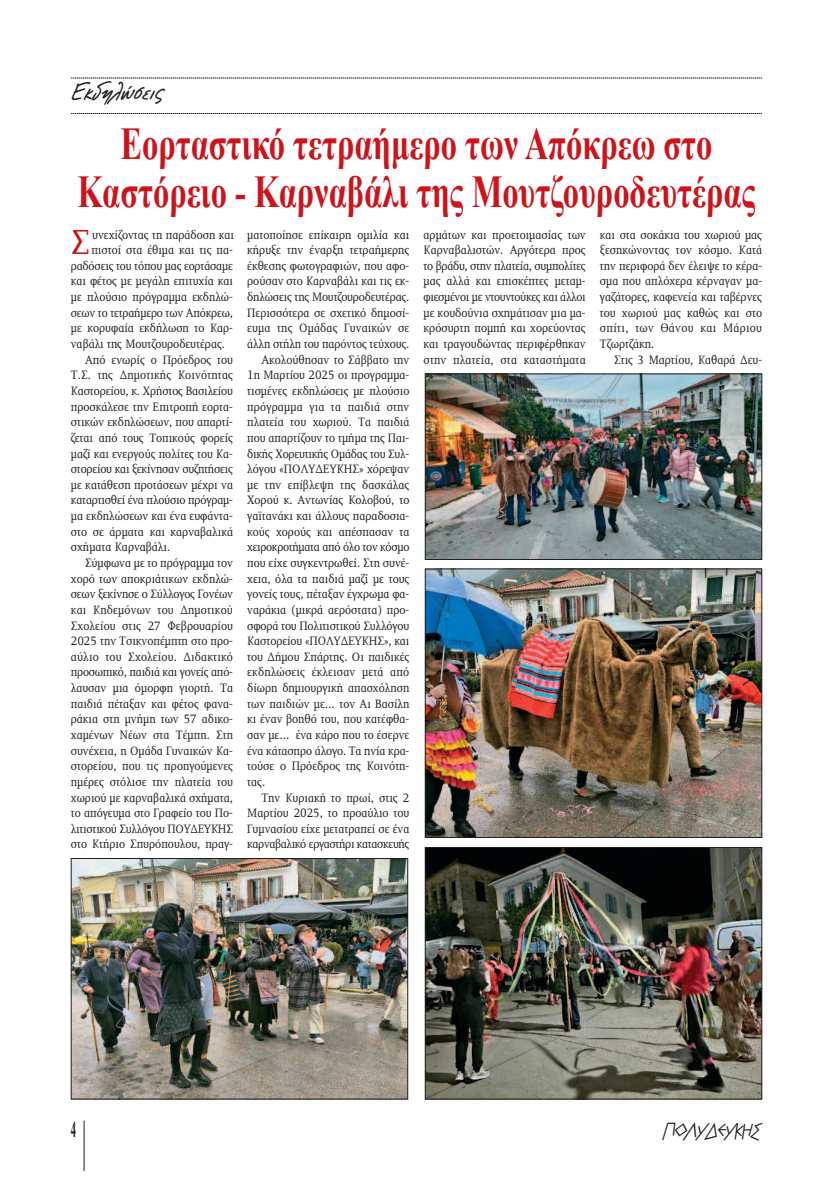
<style>
.page{position:relative;width:833px;height:1188px;background:#fff}
.page>*{position:absolute;margin:0;border:0;box-sizing:border-box;transform-origin:0 0}
.t1{font:700 45.5px/47.5px "Times New Roman";color:#cb141c;text-align:center;scale:.71 1}
.t2{font:35.75px "PF Diplomat";color:#cb141c;scale:.9 1}
.t3{font:italic 700 22.5px "CF Note";color:#231f20}
.t4{font:700 22.5px "Times New Roman";color:#231f20;scale:.48 1}
.t5{font:italic 700 17.88px "Mg Greek Archaic UC Pol";letter-spacing:-.06em;color:#231f20}
.t6{font:12.5px/15.6px "PF Diplomat";color:#231f20;text-align:justify;scale:.9 1}
.t7{font:12.5px "PF Diplomat";letter-spacing:-.02em;color:#231f20;scale:.9 1}
.t8{font:12.5px "PF Diplomat";letter-spacing:-.03em;color:#231f20;scale:.9 1}
.t9{font:12.5px "PF Diplomat";letter-spacing:-.025em;color:#231f20;scale:.9 1}
</style>
<div class="page">
<svg style="left:71px;top:78px;width:691px;height:1px"></svg>
<svg style="left:71px;top:113px;width:691px;height:1px"></svg>
<hr style="left:84px;top:1120px;width:1px;height:50px;background:#231f20">
<img style="left:73px;top:859px;width:333px;height:237px">
<div style="left:71px;top:857px;width:337px;height:241px;border:1px solid #231f20"></div>
<img style="left:427px;top:375px;width:333px;height:182px">
<div style="left:425px;top:373px;width:337px;height:186px;border:1px solid #231f20"></div>
<img style="left:427px;top:570px;width:333px;height:265px">
<div style="left:425px;top:568px;width:337px;height:269px;border:1px solid #231f20"></div>
<img style="left:427px;top:849px;width:333px;height:247px">
<div style="left:425px;top:847px;width:337px;height:251px;border:1px solid #231f20"></div>
<h3 class="t3" style="left:71px;top:82px;width:99px">Εκδηλώσεις</h3>
<h1 class="t1" style="left:78px;top:120px;width:956px">Εορταστικό τετραήμερο των Απόκρεω στο<br>Καστόρειο - Καρναβάλι της Μουτζουροδευτέρας</h1>
<h2 class="t2" style="left:71px;top:223px;width:23px">Σ</h2>
<p class="t6" style="left:92px;top:227px;width:159px">υνεχίζοντας τη παράδοση και</p>
<p class="t6" style="left:91px;top:242px;width:159px">πιστοί στα έθιμα και τις πα-</p>
<p class="t6" style="left:71px;top:258px;width:182px">ραδόσεις του τόπου μας εορτάσαμε</p>
<p class="t6" style="left:71px;top:274px;width:182px">και φέτος με μεγάλη επιτυχία και</p>
<p class="t6" style="left:71px;top:289px;width:182px">με πλούσιο πρόγραμμα εκδηλώ-</p>
<p class="t7" style="left:71px;top:306px;width:182px">σεων το τετραήμερο των Απόκρεω,</p>
<p class="t6" style="left:71px;top:320px;width:182px">με κορυφαία εκδήλωση το Καρ-</p>
<p class="t6" style="left:71px;top:336px;width:173px">ναβάλι της Μουτζουροδευτέρας.</p>
<p class="t6" style="left:85px;top:352px;width:166px">Από ενωρίς ο Πρόεδρος του</p>
<p class="t6" style="left:71px;top:367px;width:182px">Τ.Σ. της Δημοτικής Κοινότητας</p>
<p class="t6" style="left:71px;top:383px;width:182px">Καστορείου, κ. Χρήστος Βασιλείου</p>
<p class="t6" style="left:71px;top:399px;width:182px">προσκάλεσε την Επιτροπή εορτα-</p>
<p class="t6" style="left:71px;top:414px;width:182px">στικών εκδηλώσεων, που απαρτί-</p>
<p class="t6" style="left:71px;top:430px;width:182px">ζεται από τους Τοπικούς φορείς</p>
<p class="t6" style="left:71px;top:445px;width:182px">μαζί και ενεργούς πολίτες του Κα-</p>
<p class="t6" style="left:71px;top:461px;width:182px">στορείου και ξεκίνησαν συζητήσεις</p>
<p class="t6" style="left:71px;top:477px;width:182px">με κατάθεση προτάσεων μέχρι να</p>
<p class="t6" style="left:71px;top:492px;width:182px">καταρτισθεί ένα πλούσιο πρόγραμ-</p>
<p class="t6" style="left:71px;top:508px;width:182px">μα εκδηλώσεων και ένα ευφάντα-</p>
<p class="t6" style="left:71px;top:524px;width:182px">στο σε άρματα και καρναβαλικά</p>
<p class="t6" style="left:71px;top:539px;width:112px">σχήματα Καρναβάλι.</p>
<p class="t6" style="left:85px;top:555px;width:166px">Σύμφωνα με το πρόγραμμα τον</p>
<p class="t6" style="left:71px;top:570px;width:182px">χορό των αποκριάτικων εκδηλώ-</p>
<p class="t6" style="left:71px;top:586px;width:182px">σεων ξεκίνησε ο Σύλλογος Γονέων</p>
<p class="t6" style="left:71px;top:602px;width:182px">και Κηδεμόνων του Δημοτικού</p>
<p class="t6" style="left:71px;top:617px;width:182px">Σχολείου στις 27 Φεβρουαρίου</p>
<p class="t6" style="left:71px;top:633px;width:182px">2025 την Τσικνοπέμπτη στο προ-</p>
<p class="t6" style="left:71px;top:649px;width:182px">αύλιο του Σχολείου. Διδακτικό</p>
<p class="t7" style="left:71px;top:665px;width:182px">προσωπικό, παιδιά και γονείς από-</p>
<p class="t6" style="left:71px;top:680px;width:182px">λαυσαν μια όμορφη γιορτή. Τα</p>
<p class="t6" style="left:71px;top:695px;width:182px">παιδιά πέταξαν και φέτος φανα-</p>
<p class="t6" style="left:71px;top:711px;width:182px">ράκια στη μνήμη των 57 αδικο-</p>
<p class="t6" style="left:71px;top:727px;width:182px">χαμένων Νέων στα Τέμπη. Στη</p>
<p class="t6" style="left:71px;top:742px;width:182px">συνέχεια, η Ομάδα Γυναικών Κα-</p>
<p class="t6" style="left:71px;top:758px;width:182px">στορείου, που τις προηγούμενες</p>
<p class="t6" style="left:71px;top:774px;width:182px">ημέρες στόλισε την πλατεία του</p>
<p class="t6" style="left:71px;top:789px;width:182px">χωριού με καρναβαλικά σχήματα,</p>
<p class="t6" style="left:71px;top:805px;width:182px">το απόγευμα στο Γραφείο του Πο-</p>
<p class="t7" style="left:71px;top:821px;width:182px">λιτιστικού Συλλόγου ΠΟΥΔΕΥΚΗΣ</p>
<p class="t6" style="left:71px;top:836px;width:182px">στο Κτήριο Σπυρόπουλου, πραγ-</p>
<p class="t6" style="left:247px;top:227px;width:182px">ματοποίησε επίκαιρη ομιλία και</p>
<p class="t6" style="left:247px;top:242px;width:182px">κήρυξε την έναρξη τετραήμερης</p>
<p class="t6" style="left:247px;top:258px;width:182px">έκθεσης φωτογραφιών, που αφο-</p>
<p class="t6" style="left:247px;top:274px;width:182px">ρούσαν στο Καρναβάλι και τις εκ-</p>
<p class="t6" style="left:247px;top:289px;width:182px">δηλώσεις της Μουτζουροδευτέρας.</p>
<p class="t6" style="left:247px;top:305px;width:182px">Περισσότερα σε σχετικό δημοσί-</p>
<p class="t6" style="left:247px;top:320px;width:182px">ευμα της Ομάδας Γυναικών σε</p>
<p class="t6" style="left:247px;top:336px;width:182px">άλλη στήλη του παρόντος τεύχους.</p>
<p class="t6" style="left:261px;top:352px;width:166px">Ακολούθησαν το Σάββατο την</p>
<p class="t6" style="left:247px;top:367px;width:182px">1η Μαρτίου 2025 οι προγραμμα-</p>
<p class="t6" style="left:247px;top:383px;width:182px">τισμένες εκδηλώσεις με πλούσιο</p>
<p class="t6" style="left:247px;top:399px;width:182px">πρόγραμμα για τα παιδιά στην</p>
<p class="t6" style="left:247px;top:414px;width:182px">πλατεία του χωριού. Τα παιδιά</p>
<p class="t6" style="left:247px;top:430px;width:182px">που απαρτίζουν το τμήμα της Παι-</p>
<p class="t6" style="left:247px;top:445px;width:182px">δικής Χορευτικής Ομάδας του Συλ-</p>
<p class="t6" style="left:247px;top:461px;width:182px">λόγου «ΠΟΛΥΔΕΥΚΗΣ» χόρεψαν</p>
<p class="t6" style="left:247px;top:477px;width:182px">με την επίβλεψη της δασκάλας</p>
<p class="t6" style="left:247px;top:492px;width:182px">Χορού κ. Αντωνίας Κολοβού, το</p>
<p class="t6" style="left:247px;top:508px;width:182px">γαϊτανάκι και άλλους παραδοσια-</p>
<p class="t6" style="left:247px;top:524px;width:182px">κούς χορούς και απέσπασαν τα</p>
<p class="t9" style="left:247px;top:540px;width:182px">χειροκροτήματα από όλο τον κόσμο</p>
<p class="t6" style="left:247px;top:555px;width:182px">που είχε συγκεντρωθεί. Στη συνέ-</p>
<p class="t6" style="left:247px;top:570px;width:182px">χεια, όλα τα παιδιά μαζί με τους</p>
<p class="t6" style="left:247px;top:586px;width:182px">γονείς τους, πέταξαν έγχρωμα φα-</p>
<p class="t6" style="left:247px;top:602px;width:182px">ναράκια (μικρά αερόστατα) προ-</p>
<p class="t6" style="left:247px;top:617px;width:182px">σφορά του Πολιτιστικού Συλλόγου</p>
<p class="t6" style="left:247px;top:633px;width:182px">Καστορείου «ΠΟΛΥΔΕΥΚΗΣ», και</p>
<p class="t6" style="left:247px;top:649px;width:182px">του Δήμου Σπάρτης. Οι παιδικές</p>
<p class="t6" style="left:247px;top:664px;width:182px">εκδηλώσεις έκλεισαν μετά από</p>
<p class="t6" style="left:247px;top:680px;width:182px">δίωρη δημιουργική απασχόληση</p>
<p class="t6" style="left:247px;top:695px;width:182px">των παιδιών με… τον Αι Βασίλη</p>
<p class="t6" style="left:247px;top:711px;width:182px">κι έναν βοηθό του, που κατέφθα-</p>
<p class="t6" style="left:247px;top:727px;width:182px">σαν με… ένα κάρο που το έσερνε</p>
<p class="t6" style="left:247px;top:742px;width:182px">ένα κάτασπρο άλογο. Τα ηνία κρα-</p>
<p class="t6" style="left:247px;top:758px;width:182px">τούσε ο Πρόεδρος της Κοινότη-</p>
<p class="t6" style="left:247px;top:774px;width:21px">τας.</p>
<p class="t6" style="left:261px;top:789px;width:166px">Την Κυριακή το πρωί, στις 2</p>
<p class="t6" style="left:247px;top:805px;width:182px">Μαρτίου 2025, το προαύλιο του</p>
<p class="t6" style="left:247px;top:820px;width:182px">Γυμνασίου είχε μετατραπεί σε ένα</p>
<p class="t8" style="left:247px;top:837px;width:182px">καρναβαλικό εργαστήρι κατασκευής</p>
<p class="t6" style="left:423px;top:227px;width:182px">αρμάτων και προετοιμασίας των Καρναβαλιστών. Αργότερα προς το βράδυ, στην πλατεία, συμπολίτες μας αλλά και επισκέπτες μεταμ&shy;φιεσμένοι με ντουντούκες και άλλοι με κουδούνια σχημάτισαν μια μα&shy;κρόσυρτη πομπή και χορεύοντας και τραγουδώντας περιφέρθηκαν στην πλατεία, στα καταστήματα</p>
<p class="t6" style="left:600px;top:227px;width:182px">και στα σοκάκια του χωριού μας ξεσηκώνοντας τον κόσμο. Κατά την περιφορά δεν έλειψε το κέρα&shy;σμα που απλόχερα κέρναγαν μα&shy;γαζάτορες, καφενεία και ταβέρνες του χωριού μας καθώς και στο σπίτι, των Θάνου και Μάριου Τζωρτζάκη.</p>
<p class="t6" style="left:614px;top:352px;width:166px">Στις 3 Μαρτίου, Καθαρά Δευ-</p>
<h3 class="t4" style="left:71px;top:1116px;width:13px">4</h3>
<h3 class="t5" style="left:663px;top:1119px;width:100px">ΠΟΛΥDΕΥΚΗΣ</h3>
</div>
